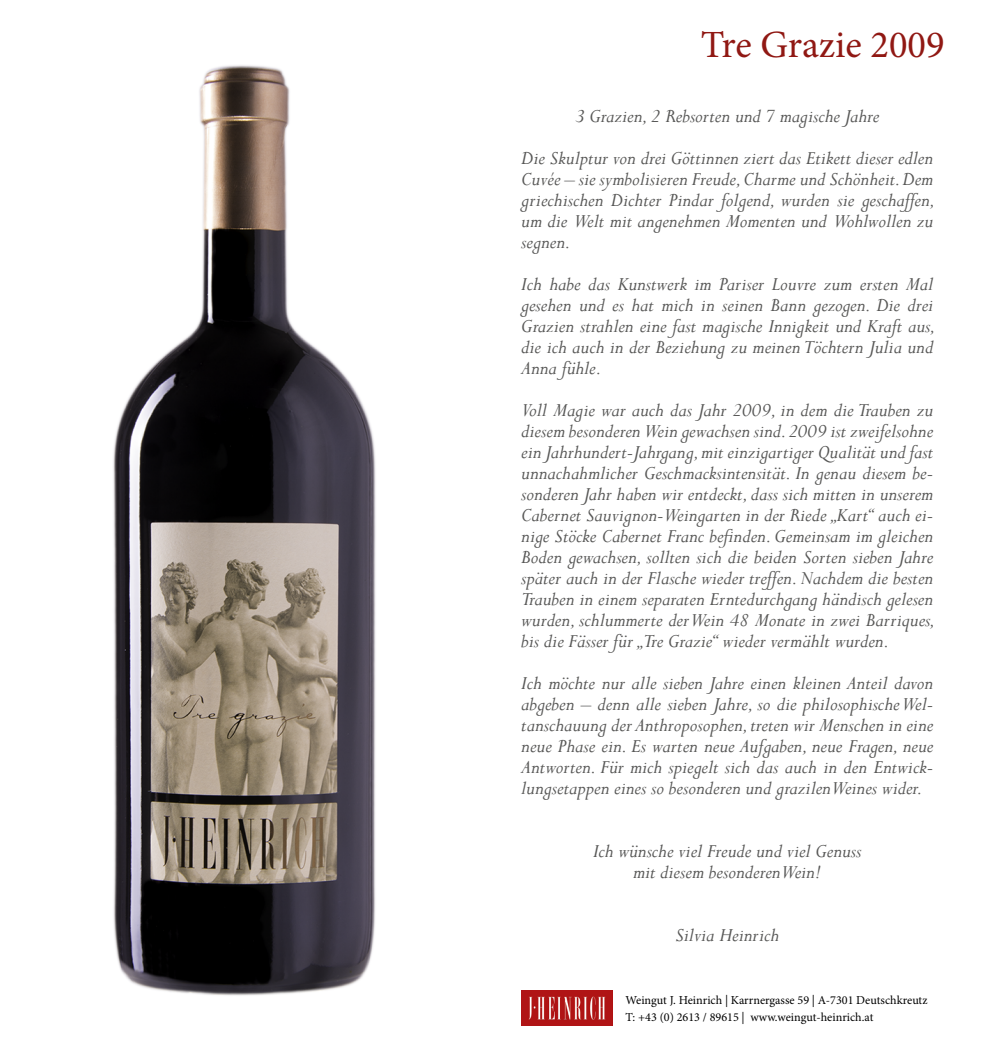
<style>
.page{position:relative;width:983px;height:1042px;background:#fff}
.page>*{position:absolute;margin:0;border:0;box-sizing:border-box;transform-origin:0 0}
.t1{font:38.5px "Minion Pro";color:#901813}
.t2{font:italic 21px/21px "Perpetua";color:#575756;text-align:justify}
.t3{font:12.08px/16.8px "Minion Pro";color:#000}
</style>
<div class="page">
<img style="left:113px;top:65px;width:263px;height:931px">
<img style="left:521px;top:990px;width:91px;height:35px">
<h1 class="t1" style="left:700px;top:18px;width:245px">Tre Grazie 2009</h1>
<p class="t2" style="left:521px;top:94px;width:413px;line-height:42px;text-align:center">3 Grazien, 2 Rebsorten und 7 magische Jahre<br>Die Skulptur von drei Göttinnen ziert das Etikett dieser edlen</p>
<p class="t2" style="left:521px;top:167px;width:415px">Cuvée – sie symbolisieren Freude, Charme und Schönheit. Dem griechischen Dichter Pindar folgend, wurden sie geschaffen, um die Welt mit angenehmen Momenten und Wohlwollen zu segnen.</p>
<p class="t2" style="left:521px;top:272px;width:415px">Ich habe das Kunstwerk im Pariser Louvre zum ersten Mal gesehen und es hat mich in seinen Bann gezogen. Die drei Grazien strahlen eine fast magische Innigkeit und Kraft aus, die ich auch in der Beziehung zu meinen Töchtern Julia und Anna fühle.</p>
<p class="t2" style="left:521px;top:398px;width:415px">Voll Magie war auch das Jahr 2009, in dem die Trauben zu diesem besonderen Wein gewachsen sind. 2009 ist zweifelsohne ein Jahrhundert-Jahrgang, mit einzigartiger Qualität und fast unnachahmlicher Geschmacksintensität. In genau diesem be&shy;sonderen Jahr haben wir entdeckt, dass sich mitten in unserem Cabernet Sauvignon-Weingarten in der Riede „Kart“ auch ei&shy;nige Stöcke Cabernet Franc befinden. Gemeinsam im gleichen Boden gewachsen, sollten sich die beiden Sorten sieben Jahre später auch in der Flasche wieder treffen. Nachdem die besten Trauben in einem separaten Erntedurchgang händisch gelesen wurden, schlummerte der Wein 48 Monate in zwei Barriques, bis die Fässer für „Tre Grazie“ wieder vermählt wurden.</p>
<p class="t2" style="left:521px;top:671px;width:413px">Ich möchte nur alle sieben Jahre einen kleinen Anteil davon abgeben – denn alle sieben Jahre, so die philosophische Wel&shy;tanschauung der Anthroposophen, treten wir Menschen in eine neue Phase ein. Es warten neue Aufgaben, neue Fragen, neue Antworten. Für mich spiegelt sich das auch in den Entwick&shy;lungsetappen eines so besonderen und grazilen Weines wider.</p>
<p class="t2" style="left:593px;top:839px;width:270px;text-align:center">Ich wünsche viel Freude und viel Genuss mit diesem besonderen Wein!</p>
<p class="t2" style="left:675px;top:923px;width:105px">Silvia Heinrich</p>
<p class="t3" style="left:625px;top:991px;width:303px">Weingut J. Heinrich | Karrnergasse 59 | A-7301 Deutschkreutz<br>T: +43 (0) 2613 / 89615 | www.weingut-heinrich.at</p>
</div>
